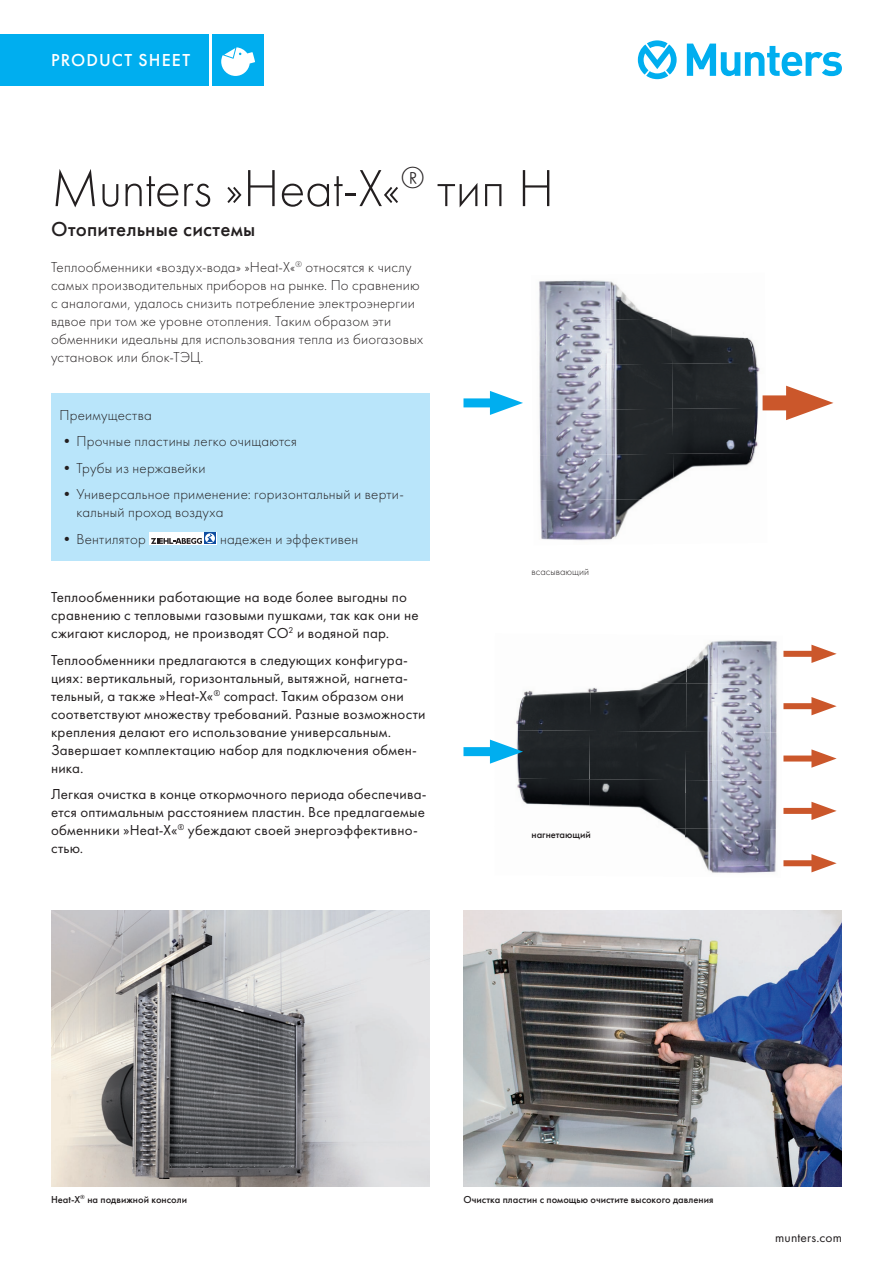
<style>
.page{position:relative;width:893px;height:1263px;background:#fff}
.page>*{position:absolute;margin:0;border:0;box-sizing:border-box;transform-origin:0 0}
.t1{font:54px "Futura PT Light";letter-spacing:-.01em;color:#231f20}
.t2{font:21px "Futura PT Medium";letter-spacing:.01em;color:#231f20}
.t3{font:18px "Futura PT Medium";letter-spacing:.065em;color:#fff}
.t4{font:15px/18px "Futura PT";letter-spacing:.015em;color:#231f20}
.t5{font:15px/18px "Futura PT Light";letter-spacing:.015em;color:#231f20}
.t6{font:13.5px "Futura PT";letter-spacing:.01em;color:#231f20}
.t7{font:10.5px "Futura PT Medium";color:#231f20}
.t8{font:10.5px "Futura PT Light";color:#231f20}
</style>
<div class="page">
<div style="left:213px;top:34px;width:51px;height:51px;background:#00aeef"></div>
<svg style="left:221px;top:47px;width:34px;height:29px"></svg>
<div style="left:0;top:34px;width:208px;height:51px;background:#00aeef"></div>
<svg style="left:687px;top:44px;width:155px;height:32px"></svg>
<svg style="left:638px;top:40px;width:39px;height:39px"></svg>
<div style="left:51px;top:393px;width:378px;height:168px;background:#b9e5fa"></div>
<div style="left:149px;top:532px;width:68px;height:13px;background:#fff"></div>
<svg style="left:204px;top:533px;width:12px;height:11px"></svg>
<svg style="left:205px;top:533px;width:10px;height:10px"></svg>
<svg style="left:151px;top:534px;width:62px;height:10px"></svg>
<img style="left:539px;top:280px;width:115px;height:38px">
<img style="left:539px;top:318px;width:218px;height:45px">
<img style="left:539px;top:363px;width:224px;height:45px">
<img style="left:539px;top:408px;width:227px;height:45px">
<img style="left:539px;top:453px;width:216px;height:45px">
<img style="left:540px;top:498px;width:104px;height:43px">
<img style="left:657px;top:640px;width:120px;height:42px">
<img style="left:590px;top:682px;width:187px;height:49px">
<img style="left:516px;top:688px;width:74px;height:90px">
<img style="left:589px;top:731px;width:188px;height:47px">
<img style="left:517px;top:778px;width:260px;height:49px">
<img style="left:671px;top:827px;width:105px;height:46px">
<img style="left:463px;top:910px;width:379px;height:276px">
<img style="left:51px;top:910px;width:378px;height:276px">
<div style="left:463px;top:398px;width:41px;height:9px;background:#00aeef"></div>
<svg style="left:490px;top:391px;width:33px;height:24px"></svg>
<div style="left:463px;top:747px;width:41px;height:9px;background:#00aeef"></div>
<svg style="left:490px;top:739px;width:33px;height:25px"></svg>
<div style="left:763px;top:395px;width:42px;height:15px;background:#cb572b"></div>
<svg style="left:786px;top:386px;width:47px;height:34px"></svg>
<div style="left:783px;top:808px;width:39px;height:6px;background:#cb572b"></div>
<svg style="left:811px;top:802px;width:26px;height:18px"></svg>
<div style="left:783px;top:755px;width:39px;height:6px;background:#cb572b"></div>
<svg style="left:811px;top:749px;width:26px;height:19px"></svg>
<div style="left:783px;top:703px;width:39px;height:6px;background:#cb572b"></div>
<svg style="left:811px;top:697px;width:26px;height:18px"></svg>
<div style="left:783px;top:651px;width:39px;height:6px;background:#cb572b"></div>
<svg style="left:811px;top:645px;width:26px;height:18px"></svg>
<div style="left:783px;top:860px;width:39px;height:6px;background:#cb572b"></div>
<svg style="left:811px;top:854px;width:26px;height:18px"></svg>
<p class="t3" style="left:51px;top:49px;width:140px">PRODUCT SHEET</p>
<h1 class="t1" style="left:51px;top:157px;width:505px">Munters »Heat-X«<sup>®</sup> тип H</h1>
<h2 class="t2" style="left:51px;top:217px;width:206px">Отопительные системы</h2>
<p class="t5" style="left:51px;top:259px;width:374px">Теплообменники «воздух-вода» »Heat-X«<sup>®</sup> относятся к числу самых производительных приборов на рынке. По сравнению с аналогами, удалось снизить потребление электроэнергии вдвое при том же уровне отопления. Таким образом эти обменники идеальны для использования тепла из биогазовых установок или блок-ТЭЦ.</p>
<p class="t5" style="left:60px;top:406px;width:94px">Преимущества</p>
<p class="t5" style="left:60px;top:432px;width:239px">• Прочные пластины легко очищаются</p>
<p class="t5" style="left:60px;top:459px;width:148px">• Трубы из нержавейки</p>
<p class="t5" style="left:77px;top:485px;width:329px;text-indent:-17px">• Универсальное применение: горизонтальный и верти&shy;кальный проход воздуха</p>
<p class="t5" style="left:60px;top:530px;width:88px">• Вентилятор</p>
<p class="t5" style="left:220px;top:530px;width:140px">надежен и эффективен</p>
<p class="t4" style="left:51px;top:588px;width:369px">Теплообменники работающие на воде более выгодны по сравнению с тепловыми газовыми пушками, так как они не сжигают кислород, не производят CO<sup>2</sup> и водяной пар.</p>
<p class="t4" style="left:51px;top:650px;width:376px">Теплообменники предлагаются в следующих конфигура&shy;циях: вертикальный, горизонтальный, вытяжной, нагнета&shy;тельный, а также »Heat-X«<sup>®</sup> compact. Таким образом они соответствуют множеству требований. Разные возможности крепления делают его использование универсальным.<br>Завершает комплектацию набор для подключения обмен&shy;ника.</p>
<p class="t4" style="left:51px;top:785px;width:377px">Легкая очистка в конце откормочного периода обеспечива&shy;ется оптимальным расстоянием пластин. Все предлагаемые обменники »Heat-X«<sup>®</sup> убеждают своей энергоэффективно&shy;стью.</p>
<p class="t8" style="left:531px;top:566px;width:59px">всасывающий</p>
<p class="t7" style="left:531px;top:828px;width:61px">нагнетающий</p>
<p class="t7" style="left:51px;top:1193px;width:138px">Heat-X<sup>®</sup> на подвижной консоли</p>
<p class="t7" style="left:463px;top:1193px;width:251px">Очистка пластин с помощью очистите высокого давления</p>
<p class="t6" style="left:775px;top:1229px;width:68px">munters.com</p>
</div>
